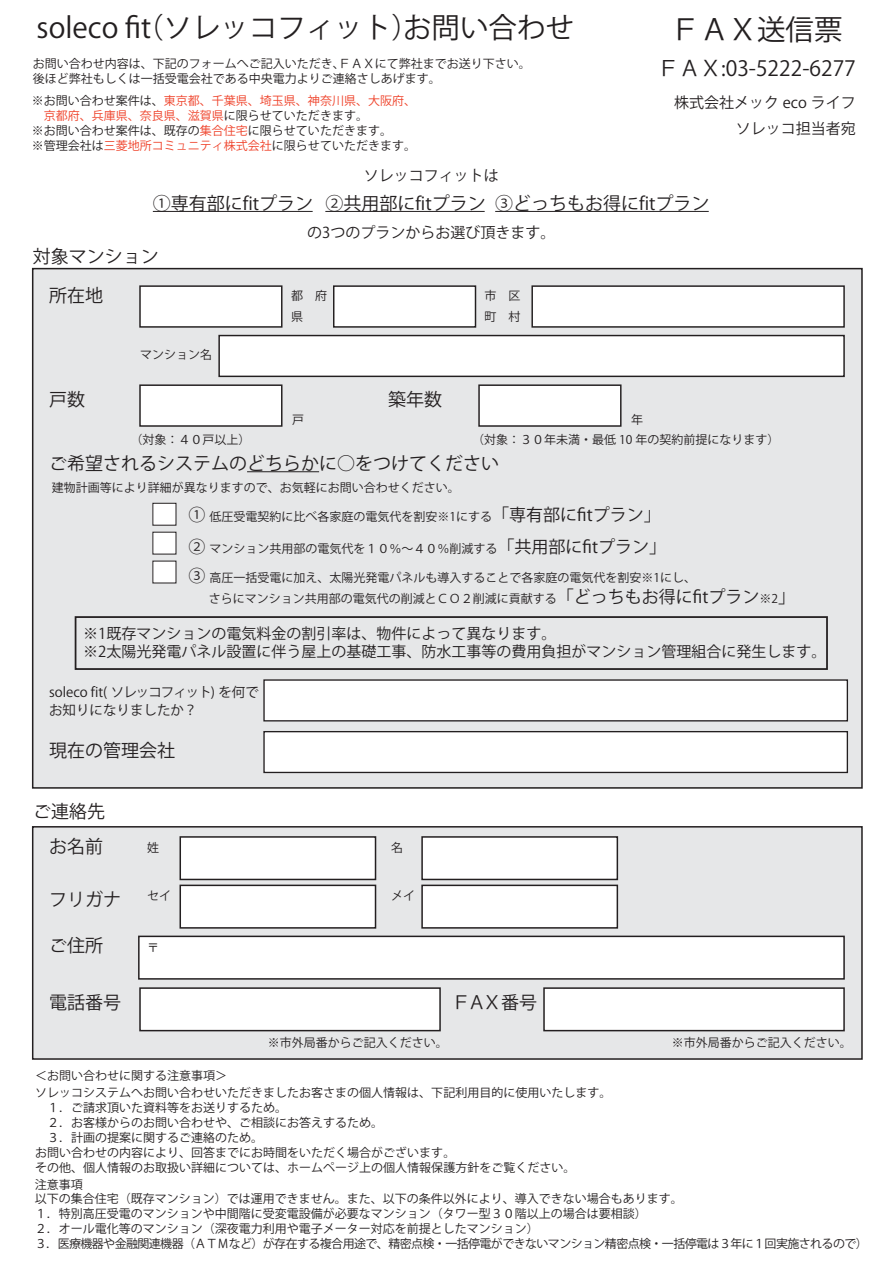
<style>
.page{position:relative;width:893px;height:1263px;background:#fff}
.page>*{position:absolute;margin:0;border:0;box-sizing:border-box;transform-origin:0 0}
.t1{font:28.5px "Koz Go Pro";color:#231f20}
.t2{font:21px "Koz Go Pro";color:#231f20}
.t3{font:18px "Koz Go Pro";color:#231f20}
.t4{font:15px/26.2px "Koz Go Pro";color:#231f20;text-align:right}
.t5{font:13.5px/17.9px "Koz Go Pro";color:#231f20}
.t6{font:12px/15px "Koz Go Pro";color:#231f20}
.s1{color:#ef4129}
.s2{font-size:16.95px}
</style>
<div class="page">
<div style="left:33px;top:827px;width:829px;height:232px;background:#e6e7e8"></div>
<div style="left:32px;top:826px;width:831px;height:234px;border:2px solid #231f20"></div>
<div style="left:544px;top:988px;width:300px;height:43px;background:#fff"></div>
<div style="left:543px;top:987px;width:302px;height:44px;border:2px solid #231f20"></div>
<div style="left:140px;top:988px;width:300px;height:43px;background:#fff"></div>
<div style="left:139px;top:987px;width:302px;height:44px;border:2px solid #231f20"></div>
<div style="left:139px;top:936px;width:705px;height:43px;background:#fff"></div>
<div style="left:138px;top:936px;width:707px;height:44px;border:2px solid #231f20"></div>
<hr style="left:153px;top:211px;width:160px;height:1px;background:#231f20">
<hr style="left:325px;top:211px;width:160px;height:1px;background:#231f20">
<hr style="left:495px;top:211px;width:214px;height:1px;background:#231f20">
<div style="left:180px;top:837px;width:195px;height:42px;background:#fff"></div>
<div style="left:179px;top:836px;width:197px;height:44px;border:2px solid #231f20"></div>
<div style="left:422px;top:837px;width:195px;height:42px;background:#fff"></div>
<div style="left:421px;top:836px;width:197px;height:44px;border:2px solid #231f20"></div>
<div style="left:180px;top:885px;width:195px;height:43px;background:#fff"></div>
<div style="left:179px;top:885px;width:197px;height:44px;border:2px solid #231f20"></div>
<div style="left:422px;top:885px;width:195px;height:43px;background:#fff"></div>
<div style="left:421px;top:885px;width:197px;height:44px;border:2px solid #231f20"></div>
<div style="left:33px;top:269px;width:829px;height:519px;background:#e6e7e8"></div>
<hr style="left:247px;top:471px;width:72px;height:1px;background:#231f20">
<div style="left:140px;top:286px;width:142px;height:41px;background:#fff"></div>
<div style="left:139px;top:285px;width:143px;height:43px;border:1px solid #231f20"></div>
<div style="left:264px;top:680px;width:583px;height:41px;background:#fff"></div>
<div style="left:263px;top:679px;width:585px;height:43px;border:1px solid #231f20"></div>
<div style="left:264px;top:732px;width:583px;height:40px;background:#fff"></div>
<div style="left:263px;top:731px;width:585px;height:42px;border:1px solid #231f20"></div>
<div style="left:140px;top:385px;width:142px;height:41px;background:#fff"></div>
<div style="left:139px;top:384px;width:143px;height:43px;border:1px solid #231f20"></div>
<div style="left:479px;top:385px;width:142px;height:41px;background:#fff"></div>
<div style="left:478px;top:384px;width:143px;height:43px;border:1px solid #231f20"></div>
<div style="left:153px;top:503px;width:23px;height:22px;background:#fff"></div>
<div style="left:152px;top:503px;width:24px;height:23px;border:1px solid #231f20"></div>
<div style="left:153px;top:532px;width:23px;height:22px;background:#fff"></div>
<div style="left:153px;top:561px;width:23px;height:22px;background:#fff"></div>
<div style="left:334px;top:286px;width:141px;height:41px;background:#fff"></div>
<div style="left:333px;top:285px;width:143px;height:43px;border:1px solid #231f20"></div>
<div style="left:532px;top:286px;width:312px;height:41px;background:#fff"></div>
<div style="left:531px;top:285px;width:314px;height:43px;border:1px solid #231f20"></div>
<div style="left:219px;top:336px;width:625px;height:40px;background:#fff"></div>
<div style="left:218px;top:335px;width:627px;height:42px;border:1px solid #231f20"></div>
<div style="left:75px;top:616px;width:753px;height:54px;border:2px solid #231f20"></div>
<h1 class="t1" style="left:37px;top:9px;width:567px">soleco fit（ソレッコフィット）お問い合わせ　</h1>
<h1 class="t1" style="left:671px;top:11px;width:172px">ＦＡＸ送信票</h1>
<h2 class="t2" style="left:658px;top:55px;width:199px">ＦＡＸ:03-5222-6277</h2>
<p class="t4" style="left:674px;top:90px;width:183px">株式会社メック eco ライフソレッコ担当者宛</p>
<p class="t6" style="left:33px;top:57px;width:500px">お問い合わせ内容は、下記のフォームへご記入いただき、ＦＡＸにて弊社までお送り下さい。後ほど弊社もしくは一括受電会社である中央電力よりご連絡さしあげます。</p>
<p class="t6" style="left:32px;top:93px;width:386px">※お問い合わせ案件は、<span class="s1">東京都、千葉県、埼玉県、神奈川県、大阪府、　京都府、兵庫県、奈良県、滋賀県</span>に限らせていただきます。<br>※お問い合わせ案件は、既存の<span class="s1">集合住宅</span>に限らせていただきます。<br>※管理会社は<span class="s1">三菱地所コミュニティ株式会社</span>に限らせていただきます。</p>
<p class="t4" style="left:364px;top:163px;width:136px">ソレッコフィットは</p>
<h3 class="t3" style="left:153px;top:191px;width:558px">①専有部にfitプラン ②共用部にfitプラン ③どっちもお得にfitプラン</h3>
<p class="t4" style="left:307px;top:220px;width:250px">の3つのプランからお選び頂きます。</p>
<h3 class="t3" style="left:33px;top:245px;width:127px">対象マンション</h3>
<h3 class="t3" style="left:49px;top:284px;width:56px">所在地</h3>
<p class="t6" style="left:291px;top:285px;width:37px;line-height:21px">都　府県</p>
<p class="t6" style="left:140px;top:348px;width:73px">マンション名</p>
<p class="t6" style="left:484px;top:285px;width:37px;line-height:21px">市　区町　村</p>
<h3 class="t3" style="left:49px;top:387px;width:37px">戸数</h3>
<h3 class="t3" style="left:388px;top:387px;width:55px">築年数</h3>
<p class="t6" style="left:292px;top:413px;width:13px">戸</p>
<p class="t6" style="left:631px;top:413px;width:13px">年</p>
<p class="t6" style="left:130px;top:432px;width:121px">（対象：４０戸以上）</p>
<p class="t6" style="left:472px;top:433px;width:309px">（対象：３０年未満・最低 10 年の契約前提になります）</p>
<p class="t6" style="left:52px;top:480px;width:409px">建物計画等により詳細が異なりますので、お気軽にお問い合わせください。</p>
<h3 class="t3" style="left:49px;top:452px;width:451px">ご希望されるシステムのどちらかに○をつけてください</h3>
<p class="t6" style="left:188px;top:509px;width:474px"><span class="s2">①</span> 低圧受電契約に比べ各家庭の電気代を割安※1にする<span class="s2">「専有部にfitプラン」</span></p>
<p class="t6" style="left:188px;top:542px;width:479px"><span class="s2">②</span> マンション共用部の電気代を１０％～４０％削減する<span class="s2">「共用部にfitプラン」</span></p>
<p class="t6" style="left:188px;top:568px;width:608px;line-height:20.4px"><span class="s2">③</span> 高圧一括受電に加え、太陽光発電パネルも導入することで各家庭の電気代を割安※1にし、<br>　 さらにマンション共用部の電気代の削減とＣＯ２削減に貢献する<span class="s2">「どっちもお得にfitプラン</span>※2<span class="s2">」</span></p>
<p class="t4" style="left:83px;top:625px;width:745px;line-height:18px;text-align:left">※1既存マンションの電気料金の割引率は、物件によって異なります。<br>※2太陽光発電パネル設置に伴う屋上の基礎工事、防水工事等の費用負担がマンション管理組合に発生します。</p>
<p class="t5" style="left:49px;top:683px;width:211px">soleco fit( ソレッコフィット) を何でお知りになりましたか？</p>
<h3 class="t3" style="left:49px;top:739px;width:127px">現在の管理会社</h3>
<h3 class="t3" style="left:33px;top:800px;width:73px">ご連絡先</h3>
<h3 class="t3" style="left:49px;top:835px;width:56px">お名前</h3>
<h3 class="t3" style="left:49px;top:888px;width:73px">フリガナ</h3>
<h3 class="t3" style="left:49px;top:934px;width:56px">ご住所</h3>
<p class="t6" style="left:147px;top:840px;width:13px">姓</p>
<p class="t6" style="left:391px;top:840px;width:13px">名</p>
<p class="t6" style="left:147px;top:889px;width:25px">セイ</p>
<p class="t6" style="left:391px;top:889px;width:25px">メイ</p>
<p class="t6" style="left:147px;top:941px;width:13px">〒</p>
<h3 class="t3" style="left:49px;top:991px;width:73px">電話番号</h3>
<h3 class="t3" style="left:453px;top:991px;width:86px">ＦＡＸ番号</h3>
<p class="t6" style="left:268px;top:1035px;width:181px">※市外局番からご記入ください。</p>
<p class="t6" style="left:672px;top:1035px;width:181px">※市外局番からご記入ください。</p>
<p class="t6" style="left:35px;top:1068px;width:578px;line-height:16.6px">＜お問い合わせに関する注意事項＞<br>ソレッコシステムへお問い合わせいただきましたお客さまの個人情報は、下記利用目的に使用いたします。</p>
<p class="t6" style="left:35px;top:1100px;width:542px">　１．ご請求頂いた資料等をお送りするため。<br>　２．お客様からのお問い合わせや、ご相談にお答えするため。<br>　３．計画の提案に関するご連絡のため。<br>お問い合わせの内容により、回答までにお時間をいただく場合がございます。<br>その他、個人情報のお取扱い詳細については、ホームページ上の個人情報保護方針をご覧ください。</p>
<p class="t6" style="left:35px;top:1192px;width:834px">以下の集合住宅（既存マンション）では運用できません。また、以下の条件以外により、導入できない場合もあります。<br>１．特別高圧受電のマンションや中間階に受変電設備が必要なマンション（タワー型３０階以上の場合は要相談）<br>２．オール電化等のマンション（深夜電力利用や電子メーター対応を前提としたマンション）<br>３．医療機器や金融関連機器（ＡＴＭなど）が存在する複合用途で、精密点検・一括停電ができないマンション精密点検・一括停電は３年に１回実施されるので）</p>
<p class="t6" style="left:35px;top:1178px;width:49px">注意事項</p>
</div>
